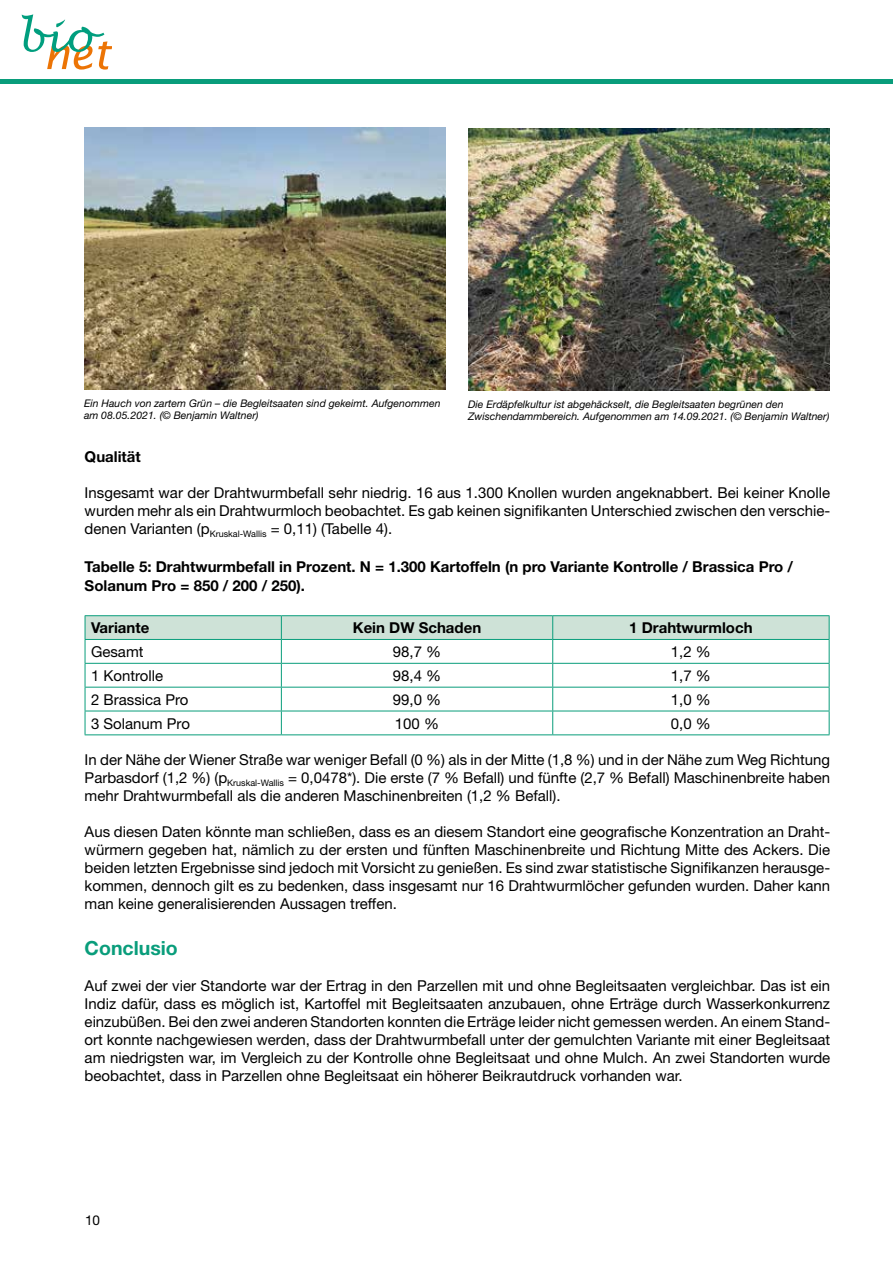
<style>
.page{position:relative;width:893px;height:1263px;background:#fff}
.page>*{position:absolute;margin:0;border:0;box-sizing:border-box;transform-origin:0 0}
.t1{font:700 19.5px "Helvetica Neue";color:#099d7b}
.t2{font:15px/18px "Helvetica Neue";color:#000;text-align:justify}
.t3{font:700 15px/19.5px "Helvetica Neue";color:#000}
.t4{font:13.5px "Helvetica Neue";color:#000}
.t5{font:italic 10.5px/12.6px "Helvetica Neue";color:#000}
</style>
<div class="page">
<div style="left:0;top:79px;width:893px;height:5px;background:#099d7b"></div>
<svg style="left:22px;top:14px;width:90px;height:56px"></svg>
<hr style="left:85px;top:615px;width:196px;height:1px;background:#099d7b">
<hr style="left:281px;top:615px;width:272px;height:1px;background:#099d7b">
<hr style="left:553px;top:615px;width:276px;height:1px;background:#099d7b">
<svg style="left:85px;top:616px;width:745px;height:118px"></svg>
<hr style="left:85px;top:734px;width:196px;height:1px;background:#099d7b">
<hr style="left:281px;top:734px;width:272px;height:1px;background:#099d7b">
<hr style="left:553px;top:734px;width:276px;height:1px;background:#099d7b">
<img style="left:84px;top:127px;width:361px;height:263px">
<img style="left:468px;top:128px;width:362px;height:263px">
<p class="t5" style="left:84px;top:396px;width:358px">Ein Hauch von zartem Grün – die Begleitsaaten sind gekeimt. Aufgenommen am 08.05.2021. (© Benjamin Waltner)</p>
<p class="t5" style="left:468px;top:397px;width:363px">Die Erdäpfelkultur ist abgehäckselt, die Begleitsaaten begrünen den<br>Zwischendammbereich. Aufgenommen am 14.09.2021. (© Benjamin Waltner)</p>
<p class="t3" style="left:85px;top:447px;width:58px">Qualität</p>
<p class="t2" style="left:85px;top:484px;width:747px">Insgesamt war der Drahtwurmbefall sehr niedrig. 16 aus 1.300 Knollen wurden angeknabbert. Bei keiner Knolle wurden mehr als ein Drahtwurmloch beobachtet. Es gab keinen signifikanten Unterschied zwischen den verschie&shy;denen Varianten (p<sub>Kruskal-Wallis</sub> = 0,11) (Tabelle 4).</p>
<p class="t3" style="left:85px;top:556px;width:710px">Tabelle 5: Drahtwurmbefall in Prozent. N = 1.300 Kartoffeln (n pro Variante Kontrolle / Brassica Pro /<br>Solanum Pro = 850 / 200 / 250).</p>
<p class="t3" style="left:91px;top:618px;width:60px">Variante</p>
<p class="t3" style="left:353px;top:618px;width:130px">Kein DW Schaden</p>
<p class="t3" style="left:629px;top:618px;width:125px">1 Drahtwurmloch</p>
<p class="t2" style="left:91px;top:643px;width:54px">Gesamt</p>
<p class="t2" style="left:393px;top:643px;width:50px">98,7 %</p>
<p class="t2" style="left:671px;top:643px;width:42px">1,2 %</p>
<p class="t2" style="left:91px;top:667px;width:74px">1 Kontrolle</p>
<p class="t2" style="left:393px;top:667px;width:50px">98,4 %</p>
<p class="t2" style="left:671px;top:667px;width:42px">1,7 %</p>
<p class="t2" style="left:91px;top:690px;width:99px">2 Brassica Pro</p>
<p class="t2" style="left:393px;top:690px;width:50px">99,0 %</p>
<p class="t2" style="left:671px;top:690px;width:42px">1,0 %</p>
<p class="t2" style="left:91px;top:714px;width:100px">3 Solanum Pro</p>
<p class="t2" style="left:395px;top:714px;width:46px">100 %</p>
<p class="t2" style="left:671px;top:714px;width:42px">0,0 %</p>
<p class="t2" style="left:85px;top:751px;width:747px">In der Nähe der Wiener Straße war weniger Befall (0 %) als in der Mitte (1,8 %) und in der Nähe zum Weg Richtung Parbasdorf (1,2 %) (p<sub>Kruskal-Wallis</sub> = 0,0478*). Die erste (7 % Befall) und fünfte (2,7 % Befall) Maschinenbreite haben mehr Drahtwurmbefall als die anderen Maschinenbreiten (1,2 % Befall).</p>
<p class="t2" style="left:85px;top:823px;width:747px">Aus diesen Daten könnte man schließen, dass es an diesem Standort eine geografische Konzentration an Draht&shy;würmern gegeben hat, nämlich zu der ersten und fünften Maschinenbreite und Richtung Mitte des Ackers. Die beiden letzten Ergebnisse sind jedoch mit Vorsicht zu genießen. Es sind zwar statistische Signifikanzen herausge&shy;kommen, dennoch gilt es zu bedenken, dass insgesamt nur 16 Drahtwurmlöcher gefunden wurden. Daher kann man keine generalisierenden Aussagen treffen.</p>
<h1 class="t1" style="left:85px;top:936px;width:95px">Conclusio</h1>
<p class="t2" style="left:85px;top:976px;width:747px">Auf zwei der vier Standorte war der Ertrag in den Parzellen mit und ohne Begleitsaaten vergleichbar. Das ist ein Indiz dafür, dass es möglich ist, Kartoffel mit Begleitsaaten anzubauen, ohne Erträge durch Wasserkonkurrenz einzubüßen. Bei den zwei anderen Standorten konnten die Erträge leider nicht gemessen werden. An einem Stand&shy;ort konnte nachgewiesen werden, dass der Drahtwurmbefall unter der gemulchten Variante mit einer Begleitsaat am niedrigsten war, im Vergleich zu der Kontrolle ohne Begleitsaat und ohne Mulch. An zwei Standorten wurde beobachtet, dass in Parzellen ohne Begleitsaat ein höherer Beikrautdruck vorhanden war.</p>
<p class="t4" style="left:85px;top:1212px;width:17px">10</p>
</div>
